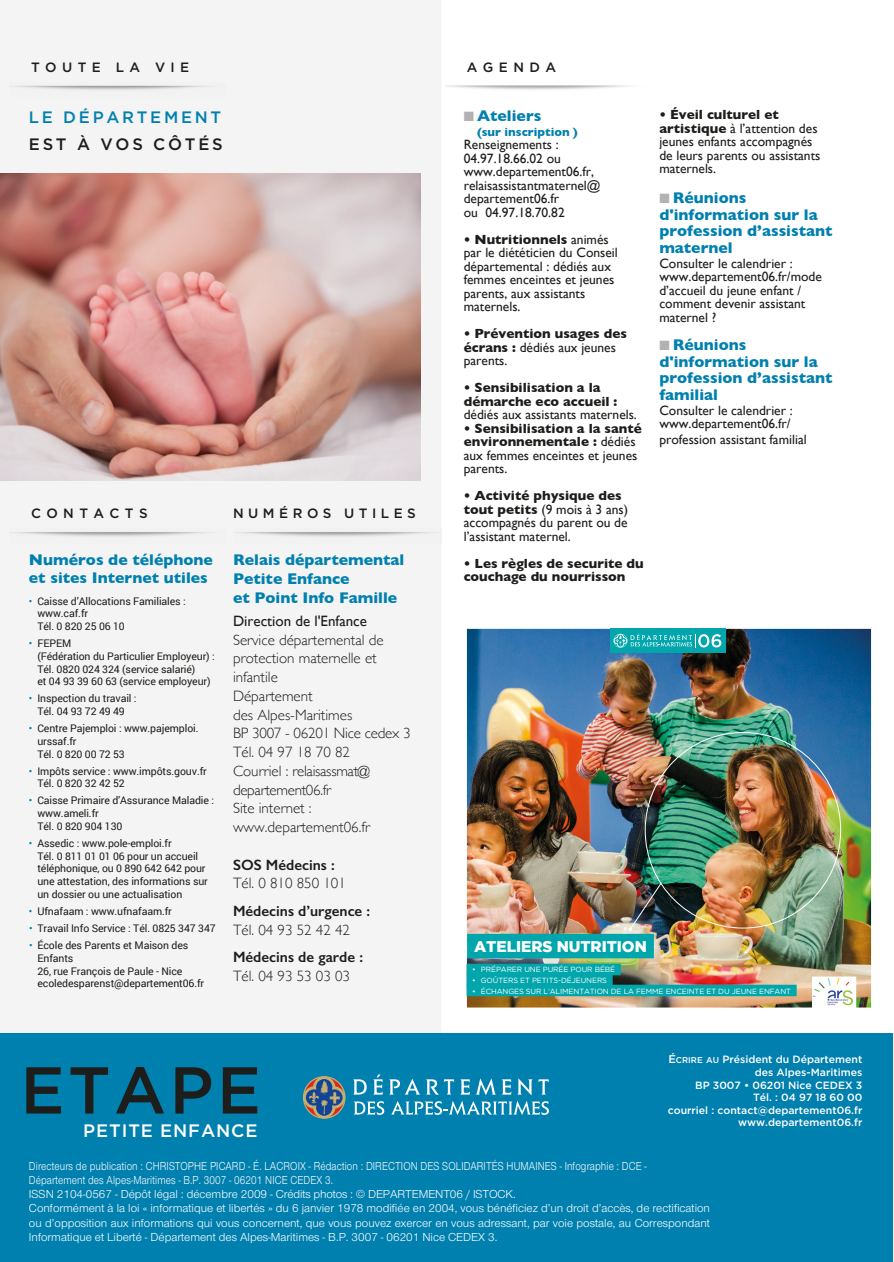
<style>
.page{position:relative;width:894px;height:1262px;background:#fff}
.page>*{position:absolute;margin:0;border:0;box-sizing:border-box;transform-origin:0 0}
.t1{font:500 66px "Gotham";letter-spacing:.05em;color:#1d1d1b}
.t2{font:500 18px "Gotham";letter-spacing:.05em;color:#fff}
.t3{font:500 16.5px "Gotham";letter-spacing:.165em;color:#0080af}
.t4{font:500 16.5px "Gotham";letter-spacing:.165em;color:#1d1d1b}
.t5{font:700 15.75px/16.5px "Gill Sans";color:#0080af}
.t6{font:900 15.45px "Gotham";color:#fff}
.t7{font:300 15px/18.8px "Gill Sans";color:#1d1d1b}
.t8{font:600 15px "Gill Sans";color:#1d1d1b}
.t9{font:15px "Gill Sans";color:#1d1d1b}
.t10{font:13.5px/13.5px "Gill Sans";color:#1d1d1b}
.t11{font:700 13.5px/13.5px "Gill Sans";color:#1d1d1b}
.t12{font:500 13.5px "Gotham";letter-spacing:.4em;color:#1d1d1b}
.t13{font:500 13.5px "Gotham";letter-spacing:.335em;color:#1d1d1b}
.t14{font:12px/14.1px "Nimbus Sans Novus T";color:#fff;scale:.85 1}
.t15{font:700 12px "Gill Sans";color:#0080af}
.t16{font:10.5px/12.8px "Roboto";letter-spacing:-.01em;color:#1d1d1b}
.t17{font:500 10.5px/12.6px "Gotham";color:#fff;text-align:right}
.t18{font:7.5px "Gotham Rounded";letter-spacing:-.015em;color:#fff}
.s1{color:#0080af}
.s2{color:#b2b2b2}
.s3{font-weight:700}
.s4{font-weight:400}
.s5{font-size:11.25px}
.s6{font-size:8.4px}
</style>
<div class="page">
<div style="left:0;top:0;width:441px;height:1032px;background:#f4f4f4"></div>
<img style="left:10px;top:82px;width:217px;height:14px">
<img style="left:10px;top:529px;width:217px;height:14px">
<img style="left:234px;top:529px;width:208px;height:14px">
<img style="left:0;top:173px;width:420px;height:307px">
<div style="left:0;top:1032px;width:892px;height:229px;background:#0080af"></div>
<svg style="left:303px;top:1076px;width:42px;height:42px"></svg>
<svg style="left:353px;top:1074px;width:196px;height:40px"></svg>
<img style="left:467px;top:628px;width:404px;height:379px">
<div style="left:467px;top:963px;width:154px;height:12px;background:#00a6ab"></div>
<div style="left:467px;top:974px;width:146px;height:11px;background:#00a6ab"></div>
<div style="left:467px;top:984px;width:330px;height:12px;background:#00a6ab"></div>
<div style="left:467px;top:933px;width:187px;height:25px;background:#00a6ab"></div>
<div style="left:610px;top:628px;width:115px;height:25px;background:#00a6ab"></div>
<svg style="left:613px;top:633px;width:108px;height:14px"></svg>
<img style="left:628px;top:881px;width:35px;height:49px">
<div style="left:812px;top:976px;width:44px;height:31px;background:#fff"></div>
<img style="left:813px;top:976px;width:41px;height:30px">
<p class="t12" style="left:31px;top:58px;width:160px">TOUTE LA VIE</p>
<h3 class="t3" style="left:29px;top:106px;width:194px">LE DÉPARTEMENT</h3>
<h3 class="t4" style="left:29px;top:133px;width:195px">EST À VOS CÔTÉS</h3>
<p class="t12" style="left:31px;top:505px;width:118px">CONTACTS</p>
<p class="t13" style="left:233px;top:504px;width:184px">NUMÉROS UTILES</p>
<h3 class="t5" style="left:29px;top:550px;width:186px;line-height:18px">Numéros de téléphone et sites Internet utiles</h3>
<p class="t16" style="left:37px;top:594px;width:150px;text-indent:-8px"><span class="s1">•</span> Caisse d’Allocations Familiales : www.caf.fr<br>Tél. 0 820 25 06 10</p>
<p class="t16" style="left:37px;top:636px;width:179px;text-indent:-8px"><span class="s1">•</span> FEPEM<br>(Fédération du Particulier Employeur) :<br>Tél. 0820 024 324 (service salarié)<br>et 04 93 39 60 63 (service employeur)</p>
<p class="t16" style="left:29px;top:691px;width:109px;text-align:center"><span class="s1">•</span> Inspection du travail :<br>Tél. 04 93 72 49 49</p>
<p class="t16" style="left:37px;top:721px;width:163px;text-indent:-8px"><span class="s1">•</span> Centre Pajemploi : www.pajemploi. urssaf.fr<br>Tél. 0 820 00 72 53</p>
<p class="t16" style="left:37px;top:764px;width:171px;text-indent:-8px"><span class="s1">•</span> Impôts service : www.impôts.gouv.fr<br>Tél. 0 820 32 42 52</p>
<p class="t16" style="left:37px;top:793px;width:178px;text-indent:-8px"><span class="s1">•</span> Caisse Primaire d’Assurance Maladie : www.ameli.fr<br>Tél. 0 820 904 130</p>
<p class="t16" style="left:37px;top:836px;width:172px;text-indent:-8px"><span class="s1">•</span> Assedic : www.pole-emploi.fr<br>Tél. 0 811 01 01 06 pour un accueil téléphonique, ou 0 890 642 642 pour une attestation, des informations sur un dossier ou une actualisation</p>
<p class="t16" style="left:29px;top:904px;width:144px"><span class="s1">•</span> Ufnafaam : www.ufnafaam.fr</p>
<p class="t16" style="left:29px;top:921px;width:188px"><span class="s1">•</span> Travail Info Service : Tél. 0825 347 347</p>
<p class="t16" style="left:37px;top:938px;width:168px;text-indent:-8px"><span class="s1">•</span> École des Parents et Maison des<br>Enfants<br>26, rue François de Paule - Nice ecoledesparenst@departement06.fr</p>
<h3 class="t5" style="left:233px;top:550px;width:173px;line-height:18.8px">Relais départemental<br>Petite Enfance<br>et Point Info Famille</h3>
<h3 class="t9" style="left:233px;top:612px;width:135px">Direction de l'Enfance</h3>
<h3 class="t7" style="left:233px;top:629px;width:179px">Service départemental de protection maternelle et infantile<br>Département<br>des Alpes-Maritimes<br>BP 3007 - 06201 Nice cedex 3<br>Tél. 04 97 18 70 82<br>Courriel : relaisassmat@ departement06.fr<br>Site internet : www.departement06.fr</h3>
<h3 class="t8" style="left:233px;top:855px;width:103px">SOS Médecins :</h3>
<h3 class="t7" style="left:233px;top:873px;width:114px">Tél. 0 810 850 101</h3>
<h3 class="t8" style="left:233px;top:901px;width:139px">Médecins d’urgence :</h3>
<h3 class="t7" style="left:233px;top:919px;width:119px">Tél. 04 93 52 42 42</h3>
<h3 class="t8" style="left:233px;top:947px;width:132px">Médecins de garde :</h3>
<h3 class="t7" style="left:233px;top:965px;width:119px">Tél. 04 93 53 03 03</h3>
<h1 class="t1" style="left:20px;top:1046px;width:242px">ETAPE</h1>
<h2 class="t2" style="left:83px;top:1118px;width:176px">PETITE ENFANCE</h2>
<p class="t12" style="left:467px;top:58px;width:91px">AGENDA</p>
<h3 class="t5" style="left:464px;top:107px;width:79px"><span class="s2">■</span> Ateliers</h3>
<p class="t15" style="left:477px;top:122px;width:102px">(sur inscription )</p>
<p class="t10" style="left:464px;top:138px;width:138px">Renseignements :<br>04.97.18.66.02 ou www.departement06.fr, relaisassistantmaternel@ departement06.fr<br>ou 04.97.18.70.82</p>
<p class="t10" style="left:464px;top:232px;width:156px"><span class="s3">• Nutritionnels</span> animés par le diététicien du Conseil départemental : dédiés aux femmes enceintes et jeunes parents, aux assistants maternels.</p>
<p class="t11" style="left:464px;top:326px;width:165px">• Prévention usages des écrans : <span class="s4">dédiés aux jeunes parents.</span></p>
<p class="t11" style="left:464px;top:380px;width:155px">• Sensibilisation a la démarche eco accueil :</p>
<p class="t10" style="left:464px;top:408px;width:175px">dédiés aux assistants maternels.</p>
<p class="t11" style="left:464px;top:421px;width:180px">• Sensibilisation a la santé environnementale : <span class="s4">dédiés aux femmes enceintes et jeunes parents.</span></p>
<p class="t10" style="left:464px;top:489px;width:166px"><span class="s3">• Activité physique des tout petits</span> (9 mois à 3 ans) accompagnés du parent ou de l’assistant maternel.</p>
<p class="t11" style="left:464px;top:556px;width:181px">• Les règles de securite du couchage du nourrisson</p>
<p class="t10" style="left:659px;top:108px;width:163px"><span class="s3">• Éveil culturel et artistique</span> à l’attention des jeunes enfants accompagnés de leurs parents ou assistants maternels.</p>
<h3 class="t5" style="left:659px;top:189px;width:175px"><span class="s2">■</span> Réunions d'information sur la profession d’assistant maternel</h3>
<p class="t10" style="left:659px;top:256px;width:164px">Consulter le calendrier : www.departement06.fr/mode d’accueil du jeune enfant / comment devenir assistant maternel ?</p>
<h3 class="t5" style="left:659px;top:336px;width:175px"><span class="s2">■</span> Réunions d'information sur la profession d’assistant familial</h3>
<p class="t10" style="left:659px;top:403px;width:135px">Consulter le calendrier : www.departement06.fr/</p>
<p class="t10" style="left:659px;top:433px;width:149px">profession assistant familial</p>
<h3 class="t6" style="left:474px;top:937px;width:174px">ATELIERS NUTRITION</h3>
<p class="t18" style="left:472px;top:964px;width:145px">• PRÉPARER UNE PURÉE POUR BÉBÉ</p>
<p class="t18" style="left:472px;top:975px;width:136px">• GOÛTERS ET PETITS-DÉJEUNERS</p>
<p class="t18" style="left:472px;top:985px;width:320px">• ÉCHANGES SUR L’ALIMENTATION DE LA FEMME ENCEINTE ET DU JEUNE ENFANT</p>
<p class="t17" style="left:668px;top:1053px;width:196px"><span class="s5">É</span><span class="s6">CRIRE AU</span> Président du Département des Alpes-Maritimes<br>BP 3007 • 06201 Nice CEDEX 3<br>Tél. : 04 97 18 60 00<br>courriel : contact@departement06.fr www.departement06.fr</p>
<p class="t14" style="left:29px;top:1158px;width:803px">Directeurs de publication : CHRISTOPHE PICARD - É. LACROIX - Rédaction : DIRECTION DES SOLIDARITÉS HUMAINES - Infographie : DCE -<br>Département des Alpes-Maritimes - B.P. 3007 - 06201 NICE CEDEX 3.<br>ISSN 2104-0567 - Dépôt légal : décembre 2009 - Crédits photos : © DEPARTEMENT06 / ISTOCK.<br>Conformément à la loi « informatique et libertés » du 6 janvier 1978 modifiée en 2004, vous bénéficiez d’un droit d’accès, de rectification ou d’opposition aux informations qui vous concer nent, que vous pouvez exercer en vous adressant, par voie postale, au Correspondant Informatique et Liberté - Département des Alpes-Maritimes - B.P. 3007 - 06201 Nice CEDEX 3.</p>
</div>
